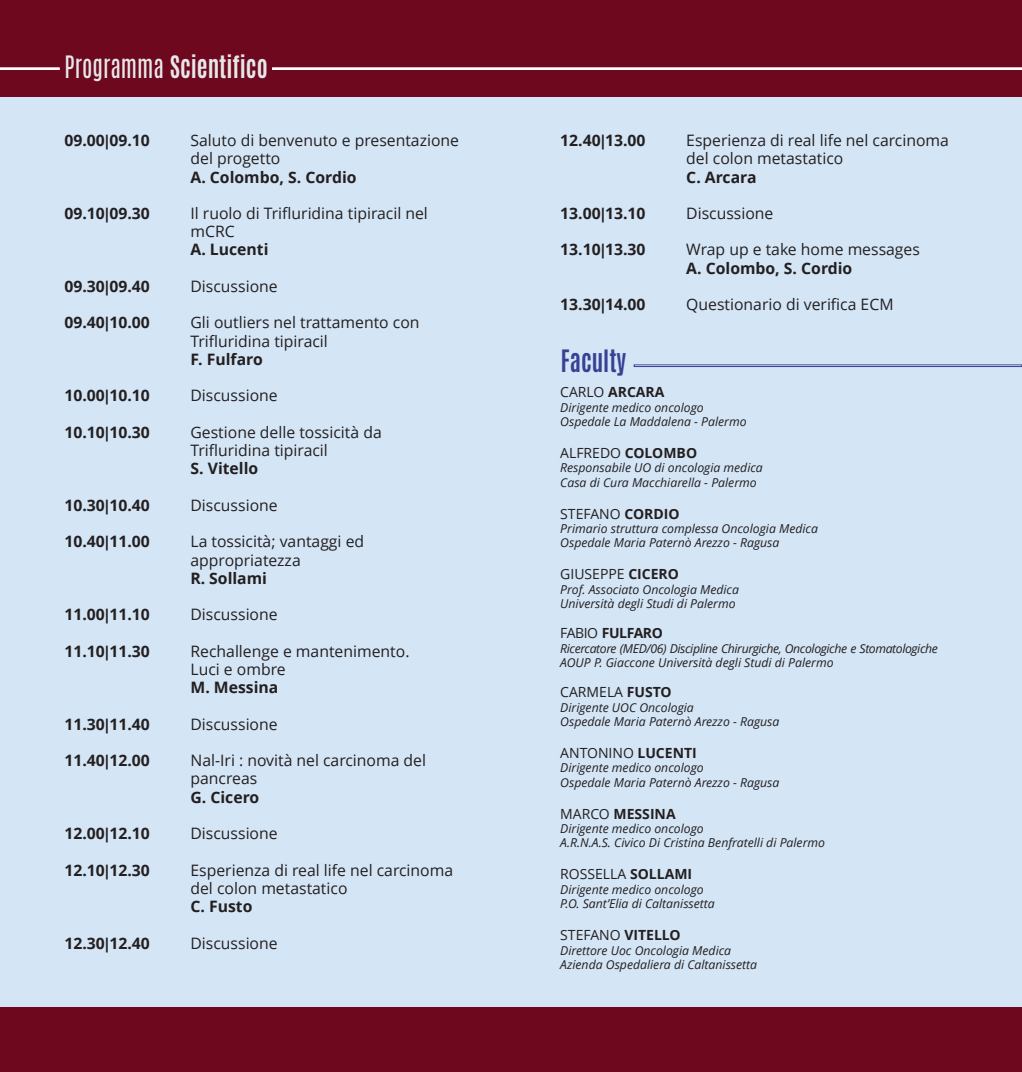
<style>
.page{position:relative;width:1022px;height:1072px;background:#fff}
.page>*{position:absolute;margin:0;border:0;box-sizing:border-box;transform-origin:0 0}
.t1{font:700 25.72px "Antonio";color:#e6e7e9;scale:.9 1}
.t2{font:700 25.72px "Antonio";color:#364194;scale:.9 1}
.t3{font:15.75px/18.2px "Open Sans";color:#231f20}
.t4{font:700 15.75px "Open Sans";color:#231f20}
.t5{font:14px "Open Sans";color:#231f20}
.t6{font:700 14px "Open Sans";color:#231f20}
.t7{font:700 14px "Open Sans";letter-spacing:-.03em;color:#231f20}
.t8{font:italic 12.25px/14.2px "Open Sans";color:#231f20}
.t9{font:italic 12.25px/14.2px "Open Sans";letter-spacing:-.03em;color:#231f20}
.s1{font-weight:400}
.s2{font-family:"Arial"}
.s3{font-weight:700}
</style>
<div class="page">
<div style="left:0;top:0;width:1022px;height:1071px;background:#d4e5f5"></div>
<div style="left:0;top:0;width:1022px;height:96px;background:#6e081f"></div>
<svg style="left:272px;top:67px;width:750px;height:3px;background:#f0e6e9"></svg>
<svg style="left:0;top:67px;width:60px;height:3px"></svg>
<div style="left:0;top:1007px;width:1022px;height:64px;background:#6e081f"></div>
<svg style="left:633px;top:364px;width:389px;height:3px"></svg>
<h1 class="t1" style="left:65px;top:49px;width:227px"><span class="s1">Programma</span> Scientifico</h1>
<p class="t4" style="left:64px;top:134px;width:87px">09.00<span class="s2">|</span>09.10</p>
<p class="t3" style="left:190px;top:133px;width:270px">Saluto di benvenuto e presentazione del progetto</p>
<p class="t4" style="left:190px;top:170px;width:168px">A. Colombo, S. Cordio</p>
<p class="t4" style="left:64px;top:207px;width:87px">09.10<span class="s2">|</span>09.30</p>
<p class="t3" style="left:190px;top:206px;width:239px">Il ruolo di Trifluridina tipiracil nel mCRC</p>
<p class="t4" style="left:190px;top:243px;width:80px">A. Lucenti</p>
<p class="t4" style="left:64px;top:280px;width:87px">09.30<span class="s2">|</span>09.40</p>
<p class="t3" style="left:190px;top:279px;width:89px">Discussione</p>
<p class="t4" style="left:64px;top:316px;width:87px">09.40<span class="s2">|</span>10.00</p>
<p class="t3" style="left:190px;top:315px;width:230px">Gli outliers nel trattamento con<br>Trifluridina tipiracil</p>
<p class="t4" style="left:190px;top:353px;width:74px">F. Fulfaro</p>
<p class="t4" style="left:64px;top:389px;width:87px">10.00<span class="s2">|</span>10.10</p>
<p class="t3" style="left:190px;top:388px;width:89px">Discussione</p>
<p class="t4" style="left:64px;top:426px;width:87px">10.10<span class="s2">|</span>10.30</p>
<p class="t3" style="left:190px;top:424px;width:193px">Gestione delle tossicità da<br>Trifluridina tipiracil</p>
<p class="t4" style="left:190px;top:462px;width:69px">S. Vitello</p>
<p class="t4" style="left:64px;top:499px;width:87px">10.30<span class="s2">|</span>10.40</p>
<p class="t3" style="left:190px;top:497px;width:89px">Discussione</p>
<p class="t4" style="left:64px;top:535px;width:87px">10.40<span class="s2">|</span>11.00</p>
<p class="t3" style="left:190px;top:534px;width:175px">La tossicità; vantaggi ed appropriatezza</p>
<p class="t4" style="left:190px;top:571px;width:78px">R. Sollami</p>
<p class="t4" style="left:64px;top:608px;width:87px">11.00<span class="s2">|</span>11.10</p>
<p class="t3" style="left:190px;top:607px;width:89px">Discussione</p>
<p class="t4" style="left:64px;top:644px;width:87px">11.10<span class="s2">|</span>11.30</p>
<p class="t3" style="left:190px;top:643px;width:221px">Rechallenge e mantenimento.<br>Luci e ombre</p>
<p class="t4" style="left:190px;top:681px;width:89px">M. Messina</p>
<p class="t4" style="left:64px;top:717px;width:87px">11.30<span class="s2">|</span>11.40</p>
<p class="t3" style="left:190px;top:716px;width:89px">Discussione</p>
<p class="t4" style="left:64px;top:754px;width:87px">11.40<span class="s2">|</span>12.00</p>
<p class="t3" style="left:190px;top:753px;width:237px">Nal-Iri : novità nel carcinoma del pancreas</p>
<p class="t4" style="left:190px;top:790px;width:70px">G. Cicero</p>
<p class="t4" style="left:64px;top:827px;width:87px">12.00<span class="s2">|</span>12.10</p>
<p class="t3" style="left:190px;top:826px;width:89px">Discussione</p>
<p class="t4" style="left:64px;top:863px;width:87px">12.10<span class="s2">|</span>12.30</p>
<p class="t3" style="left:190px;top:862px;width:264px">Esperienza di real life nel carcinoma del colon metastatico</p>
<p class="t4" style="left:190px;top:900px;width:64px">C. Fusto</p>
<p class="t4" style="left:64px;top:936px;width:87px">12.30<span class="s2">|</span>12.40</p>
<p class="t3" style="left:190px;top:935px;width:89px">Discussione</p>
<p class="t4" style="left:560px;top:134px;width:87px">12.40<span class="s2">|</span>13.00</p>
<p class="t3" style="left:686px;top:133px;width:264px">Esperienza di real life nel carcinoma del colon metastatico</p>
<p class="t4" style="left:686px;top:170px;width:72px">C. Arcara</p>
<p class="t4" style="left:560px;top:207px;width:87px">13.00<span class="s2">|</span>13.10</p>
<p class="t3" style="left:686px;top:206px;width:89px">Discussione</p>
<p class="t4" style="left:560px;top:243px;width:87px">13.10<span class="s2">|</span>13.30</p>
<p class="t3" style="left:686px;top:242px;width:235px">Wrap up e take home messages</p>
<p class="t4" style="left:686px;top:262px;width:168px">A. Colombo, S. Cordio</p>
<p class="t4" style="left:560px;top:298px;width:87px">13.30<span class="s2">|</span>14.00</p>
<p class="t3" style="left:686px;top:297px;width:209px">Questionario di verifica ECM</p>
<h1 class="t2" style="left:561px;top:342px;width:74px">Faculty</h1>
<p class="t6" style="left:560px;top:386px;width:106px"><span class="s1">CARLO</span> ARCARA</p>
<p class="t8" style="left:560px;top:401px;width:188px">Dirigente medico oncologo<br>Ospedale La Maddalena - Palermo</p>
<p class="t5" style="left:560px;top:447px;width:138px">ALFREDO <span class="s3">COLOMBO</span></p>
<p class="t8" style="left:560px;top:462px;width:204px">Responsabile UO di oncologia medica<br>Casa di Cura Macchiarella - Palermo</p>
<p class="t5" style="left:560px;top:508px;width:121px">STEFANO <span class="s3">CORDIO</span></p>
<p class="t8" style="left:560px;top:523px;width:259px">Primario struttura complessa Oncologia Medica<br>Ospedale Maria Paternò Arezzo - Ragusa</p>
<p class="t5" style="left:560px;top:568px;width:120px">GIUSEPPE <span class="s3">CICERO</span></p>
<p class="t8" style="left:560px;top:584px;width:180px">Prof. Associato Oncologia Medica<br>Università degli Studi di Palermo</p>
<p class="t7" style="left:560px;top:627px;width:104px"><span class="s1">FABIO</span> FULFARO</p>
<p class="t9" style="left:560px;top:642px;width:379px">Ricercatore (MED/06) Discipline Chirurgiche, Oncologiche e Stomatologiche<br>AOUP P. Giaccone Università degli Studi di Palermo</p>
<p class="t5" style="left:560px;top:686px;width:113px">CARMELA <span class="s3">FUSTO</span></p>
<p class="t8" style="left:560px;top:701px;width:221px">Dirigente UOC Oncologia<br>Ospedale Maria Paternò Arezzo - Ragusa</p>
<p class="t5" style="left:560px;top:747px;width:138px">ANTONINO <span class="s3">LUCENTI</span></p>
<p class="t8" style="left:560px;top:762px;width:221px">Dirigente medico oncologo<br>Ospedale Maria Paternò Arezzo - Ragusa</p>
<p class="t6" style="left:560px;top:808px;width:117px"><span class="s1">MARCO</span> MESSINA</p>
<p class="t8" style="left:560px;top:823px;width:266px">Dirigente medico oncologo<br>A.R.N.A.S. Civico Di Cristina Benfratelli di Palermo</p>
<p class="t5" style="left:560px;top:868px;width:133px">ROSSELLA <span class="s3">SOLLAMI</span></p>
<p class="t8" style="left:560px;top:883px;width:156px">Dirigente medico oncologo<br>P.O. Sant’Elia di Caltanissetta</p>
<p class="t5" style="left:560px;top:929px;width:122px">STEFANO <span class="s3">VITELLO</span></p>
<p class="t8" style="left:560px;top:944px;width:198px">Direttore Uoc Oncologia Medica<br>Azienda Ospedaliera di Caltanissetta</p>
</div>
